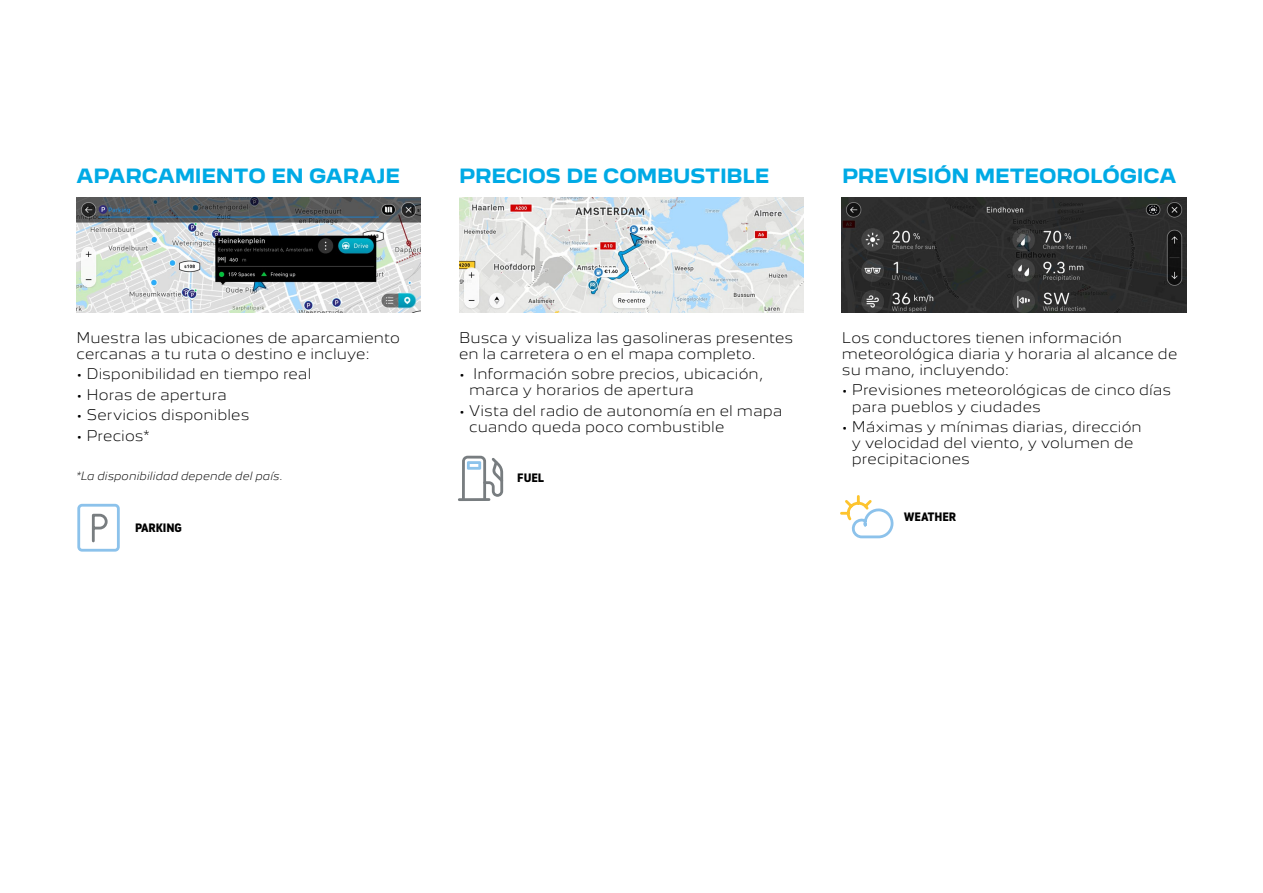
<style>
.page{position:relative;width:1263px;height:893px;background:#fff}
.page>*{position:absolute;margin:0;border:0;box-sizing:border-box;transform-origin:0 0}
.t1{font:700 18px "Peugeot New";letter-spacing:-.01em;color:#00aae5}
.t2{font:300 13.5px/16.2px "Peugeot New";letter-spacing:.005em;color:#000}
.t3{font:700 12.15px "Noway";letter-spacing:-.01em;color:#000}
.t4{font:italic 300 10.5px "Peugeot New";letter-spacing:.015em;color:#000}
</style>
<div class="page">
<img style="left:459px;top:198px;width:345px;height:115px">
<img style="left:842px;top:198px;width:344px;height:115px">
<img style="left:77px;top:198px;width:344px;height:115px">
<svg style="left:91px;top:513px;width:17px;height:30px"></svg>
<div style="left:77px;top:504px;width:43px;height:48px;border:3px solid #8cc2eb;border-radius:3px"></div>
<svg style="left:840px;top:495px;width:54px;height:44px"></svg>
<hr style="left:458px;top:498px;width:32px;height:3px;background:#787d80">
<svg style="left:462px;top:456px;width:41px;height:45px"></svg>
<h1 class="t1" style="left:77px;top:161px;width:325px">APARCAMIENTO EN GARAJE</h1>
<h1 class="t1" style="left:459px;top:161px;width:312px">PRECIOS DE COMBUSTIBLE</h1>
<h1 class="t1" style="left:842px;top:161px;width:336px">PREVISIÓN METEOROLÓGICA</h1>
<p class="t2" style="left:77px;top:328px;width:325px">Muestra las ubicaciones de aparcamiento cercanas a tu ruta o destino e incluye:</p>
<p class="t2" style="left:77px;top:365px;width:236px">• Disponibilidad en tiempo real</p>
<p class="t2" style="left:77px;top:385px;width:152px">• Horas de apertura</p>
<p class="t2" style="left:77px;top:406px;width:174px">• Servicios disponibles</p>
<p class="t2" style="left:77px;top:426px;width:74px">• Precios*</p>
<p class="t4" style="left:77px;top:467px;width:208px">*La disponibilidad depende del país.</p>
<p class="t3" style="left:135px;top:520px;width:48px">PARKING</p>
<p class="t2" style="left:459px;top:328px;width:336px">Busca y visualiza las gasolineras presentes en la carretera o en el mapa completo.</p>
<p class="t2" style="left:469px;top:365px;width:296px;text-indent:-10px">• Información sobre precios, ubicación, marca y horarios de apertura</p>
<p class="t2" style="left:469px;top:401px;width:315px;text-indent:-10px">• Vista del radio de autonomía en el mapa cuando queda poco combustible</p>
<p class="t3" style="left:517px;top:469px;width:28px">FUEL</p>
<p class="t2" style="left:842px;top:328px;width:337px">Los conductores tienen información meteorológica diaria y horaria al alcance de su mano, incluyendo:</p>
<p class="t2" style="left:852px;top:381px;width:321px;text-indent:-10px">• Previsiones meteorológicas de cinco días para pueblos y ciudades</p>
<p class="t2" style="left:852px;top:417px;width:291px;text-indent:-10px">• Máximas y mínimas diarias, dirección y velocidad del viento, y volumen de precipitaciones</p>
<p class="t3" style="left:904px;top:509px;width:54px">WEATHER</p>
</div>
